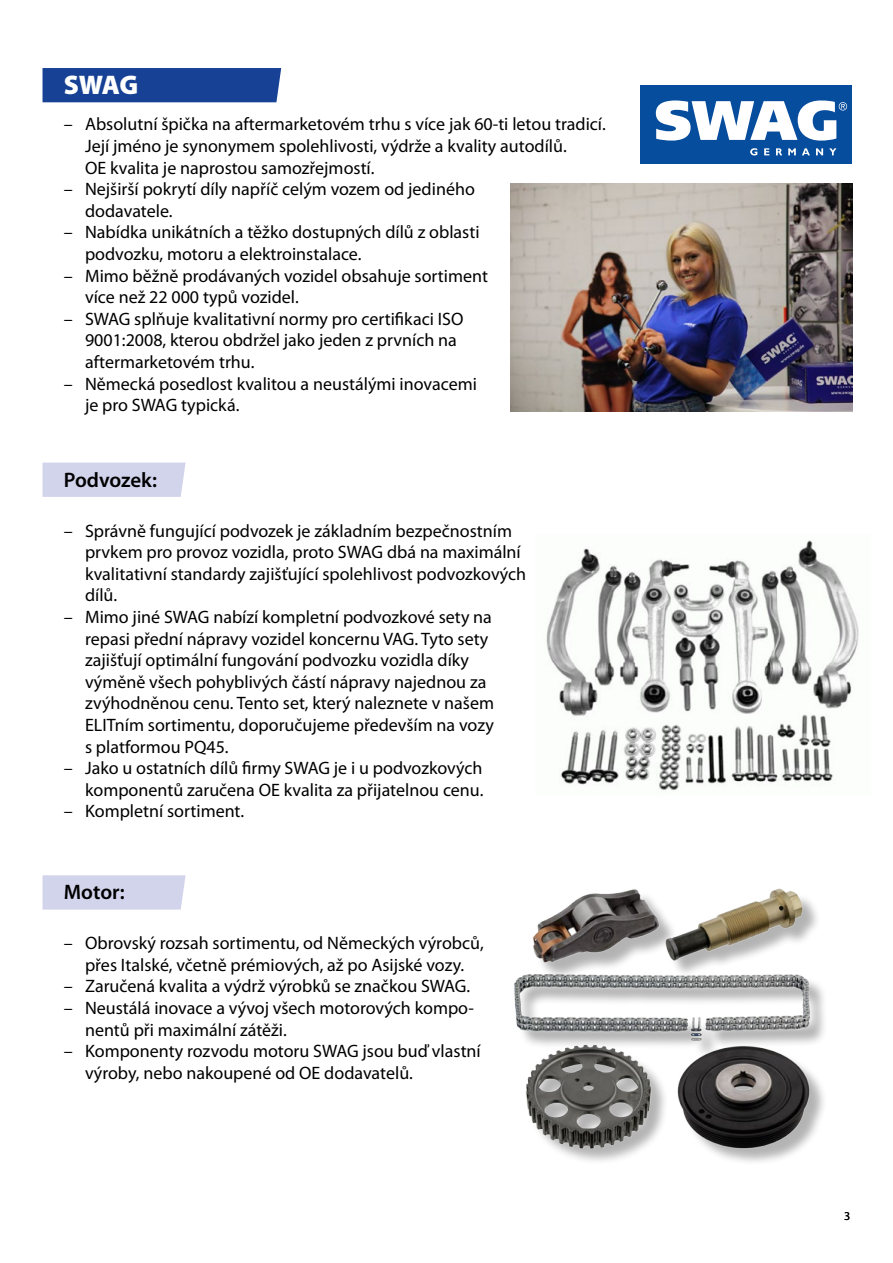
<style>
.page{position:relative;width:893px;height:1263px;background:#fff}
.page>*{position:absolute;margin:0;border:0;box-sizing:border-box;transform-origin:0 0}
.t1{font:900 27px "Myriad Pro";color:#fff}
.t2{font:600 21px "Myriad Pro";letter-spacing:-.005em;color:#000}
.t3{font:18px/21.6px "Myriad Pro";color:#000}
.t4{font:12px "Myriad Pro";color:#000}
</style>
<div class="page">
<div style="left:43px;top:68px;width:238px;height:34px;background:#164194"></div>
<div style="left:43px;top:463px;width:143px;height:34px;background:#d2d4ec"></div>
<img style="left:546px;top:540px;width:313px;height:252px">
<img style="left:510px;top:183px;width:342px;height:228px">
<div style="left:640px;top:85px;width:212px;height:79px;background:#074d9d"></div>
<svg style="left:656px;top:100px;width:191px;height:41px"></svg>
<svg style="left:750px;top:148px;width:7px;height:7px"></svg>
<svg style="left:764px;top:148px;width:5px;height:7px"></svg>
<svg style="left:776px;top:148px;width:6px;height:7px"></svg>
<svg style="left:788px;top:148px;width:8px;height:7px"></svg>
<svg style="left:802px;top:148px;width:8px;height:7px"></svg>
<svg style="left:816px;top:148px;width:7px;height:7px"></svg>
<svg style="left:829px;top:148px;width:7px;height:7px"></svg>
<div style="left:43px;top:875px;width:143px;height:34px;background:#d2d4ec"></div>
<div style="left:517px;top:976px;width:311px;height:82px;background:#000;opacity:.3"></div>
<img style="left:514px;top:974px;width:301px;height:81px">
<div style="left:535px;top:891px;width:143px;height:90px;background:#000;opacity:.3"></div>
<img style="left:533px;top:889px;width:135px;height:84px">
<div style="left:528px;top:1047px;width:141px;height:120px;background:#000;opacity:.3"></div>
<img style="left:514px;top:1040px;width:153px;height:113px">
<div style="left:668px;top:891px;width:153px;height:87px;background:#000;opacity:.3"></div>
<img style="left:655px;top:888px;width:158px;height:82px">
<div style="left:680px;top:1048px;width:147px;height:118px;background:#000;opacity:.3"></div>
<img style="left:672px;top:1040px;width:143px;height:114px">
<h1 class="t1" style="left:64px;top:70px;width:76px">SWAG</h1>
<p class="t3" style="left:85px;top:113px;width:522px;text-indent:-21px">– Absolutní špička na aftermarketovém trhu s více jak 60-ti letou tradicí.<br>Její jméno je synonymem spolehlivosti, výdrže a kvality autodílů.<br>OE kvalita je naprostou samozřejmostí.</p>
<p class="t3" style="left:85px;top:178px;width:391px;text-indent:-21px">– Nejširší pokrytí díly napříč celým vozem od jediného dodavatele.</p>
<p class="t3" style="left:85px;top:221px;width:396px;text-indent:-21px">– Nabídka unikátních a těžko dostupných dílů z oblasti podvozku, motoru a elektroinstalace.</p>
<p class="t3" style="left:85px;top:265px;width:404px;text-indent:-21px">– Mimo běžně prodávaných vozidel obsahuje sortiment více než 22 000 typů vozidel.</p>
<p class="t3" style="left:85px;top:308px;width:380px;text-indent:-21px">– SWAG splňuje kvalitativní normy pro certifikaci ISO<br>9001:2008, kterou obdržel jako jeden z prvních na aftermarketovém trhu.</p>
<p class="t3" style="left:85px;top:373px;width:393px;text-indent:-21px">– Německá posedlost kvalitou a neustálými inovacemi je pro SWAG typická.</p>
<p class="t2" style="left:64px;top:466px;width:95px">Podvozek:</p>
<p class="t3" style="left:85px;top:519px;width:443px;text-indent:-21px">– Správně fungující podvozek je základním bezpečnostním prvkem pro provoz vozidla, proto SWAG dbá na maximální kvalitativní standardy zajišťující spolehlivost podvozkových dílů.</p>
<p class="t3" style="left:85px;top:606px;width:410px;text-indent:-21px">– Mimo jiné SWAG nabízí kompletní podvozkové sety na repasi přední nápravy vozidel koncernu VAG. Tyto sety zajišťují optimální fungování podvozku vozidla díky výměně všech pohyblivých částí nápravy najednou za zvýhodněnou cenu. Tento set, který naleznete v našem ELITním sortimentu, doporučujeme především na vozy s platformou PQ45.</p>
<p class="t3" style="left:64px;top:757px;width:421px;text-align:right">– Jako u ostatních dílů firmy SWAG je i u podvozkových komponentů zaručena OE kvalita za přijatelnou cenu.</p>
<p class="t3" style="left:64px;top:800px;width:182px">– Kompletní sortiment.</p>
<p class="t2" style="left:64px;top:879px;width:62px">Motor:</p>
<p class="t3" style="left:64px;top:932px;width:421px;text-align:center">– Obrovský rozsah sortimentu, od Německých výrobců, přes Italské, včetně prémiových, až po Asijské vozy.</p>
<p class="t3" style="left:64px;top:975px;width:408px">– Zaručená kvalita a výdrž výrobků se značkou SWAG.</p>
<p class="t3" style="left:85px;top:997px;width:390px;text-indent:-21px">– Neustálá inovace a vývoj všech motorových kompo&shy;nentů při maximální zátěži.</p>
<p class="t3" style="left:85px;top:1040px;width:397px;text-indent:-21px">– Komponenty rozvodu motoru SWAG jsou buď vlastní výroby, nebo nakoupené od OE dodavatelů.</p>
<p class="t4" style="left:844px;top:1209px;width:8px">3</p>
</div>
